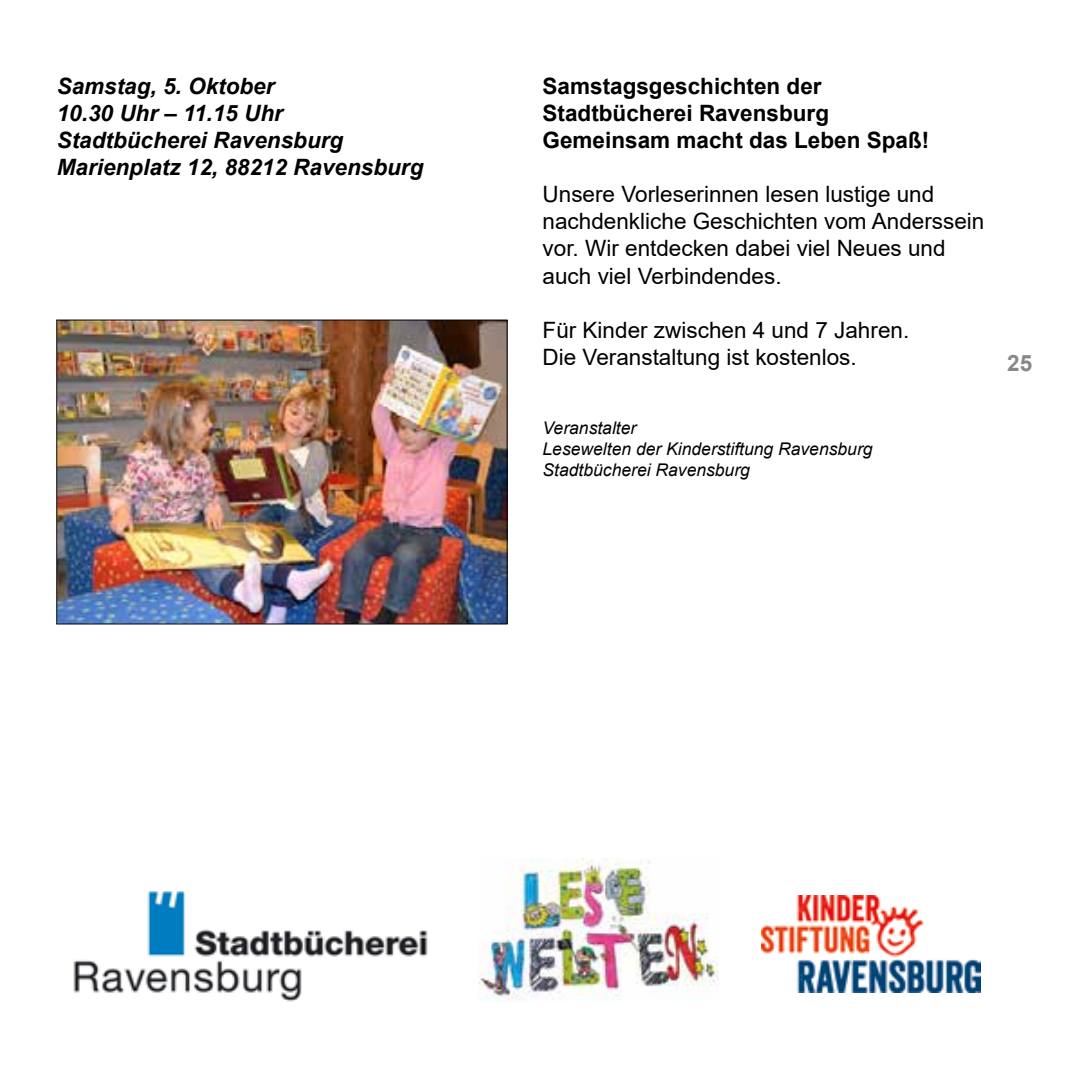
<style>
.page{position:relative;width:1071px;height:1092px;background:#fff}
.page>*{position:absolute;margin:0;border:0;box-sizing:border-box;transform-origin:0 0}
.t1{font:22.5px/27px "Arial";color:#000}
.t2{font:italic 700 22.5px/27px "Arial";color:#000}
.t3{font:700 22.5px/27px "Arial";color:#000}
.t4{font:700 22.5px "Arial";color:#878787}
.t5{font:italic 17.5px/21px "Arial";color:#000}
</style>
<div class="page">
<img style="left:58px;top:322px;width:447px;height:300px">
<div style="left:56px;top:320px;width:451px;height:304px;border:1px solid #000"></div>
<img style="left:478px;top:858px;width:240px;height:142px">
<img style="left:73px;top:891px;width:355px;height:111px">
<img style="left:761px;top:895px;width:219px;height:96px">
<p class="t2" style="left:57px;top:74px;width:368px">Samstag, 5. Oktober<br>10.30 Uhr – 11.15 Uhr<br>Stadtbücherei Ravensburg<br>Marienplatz 12, 88212 Ravensburg</p>
<p class="t3" style="left:542px;top:73px;width:388px">Samstagsgeschichten der<br>Stadtbücherei Ravensburg<br>Gemeinsam macht das Leben Spaß!</p>
<p class="t1" style="left:542px;top:181px;width:443px">Unsere Vorleserinnen lesen lustige und nachdenkliche Geschichten vom Anderssein vor. Wir entdecken dabei viel Neues und auch viel Verbindendes.</p>
<p class="t1" style="left:542px;top:316px;width:368px">Für Kinder zwischen 4 und 7 Jahren.<br>Die Veranstaltung ist kostenlos.</p>
<p class="t5" style="left:542px;top:417px;width:331px">Veranstalter<br>Lesewelten der Kinderstiftung Ravensburg<br>Stadtbücherei Ravensburg</p>
<p class="t4" style="left:1006px;top:347px;width:27px">25</p>
</div>
